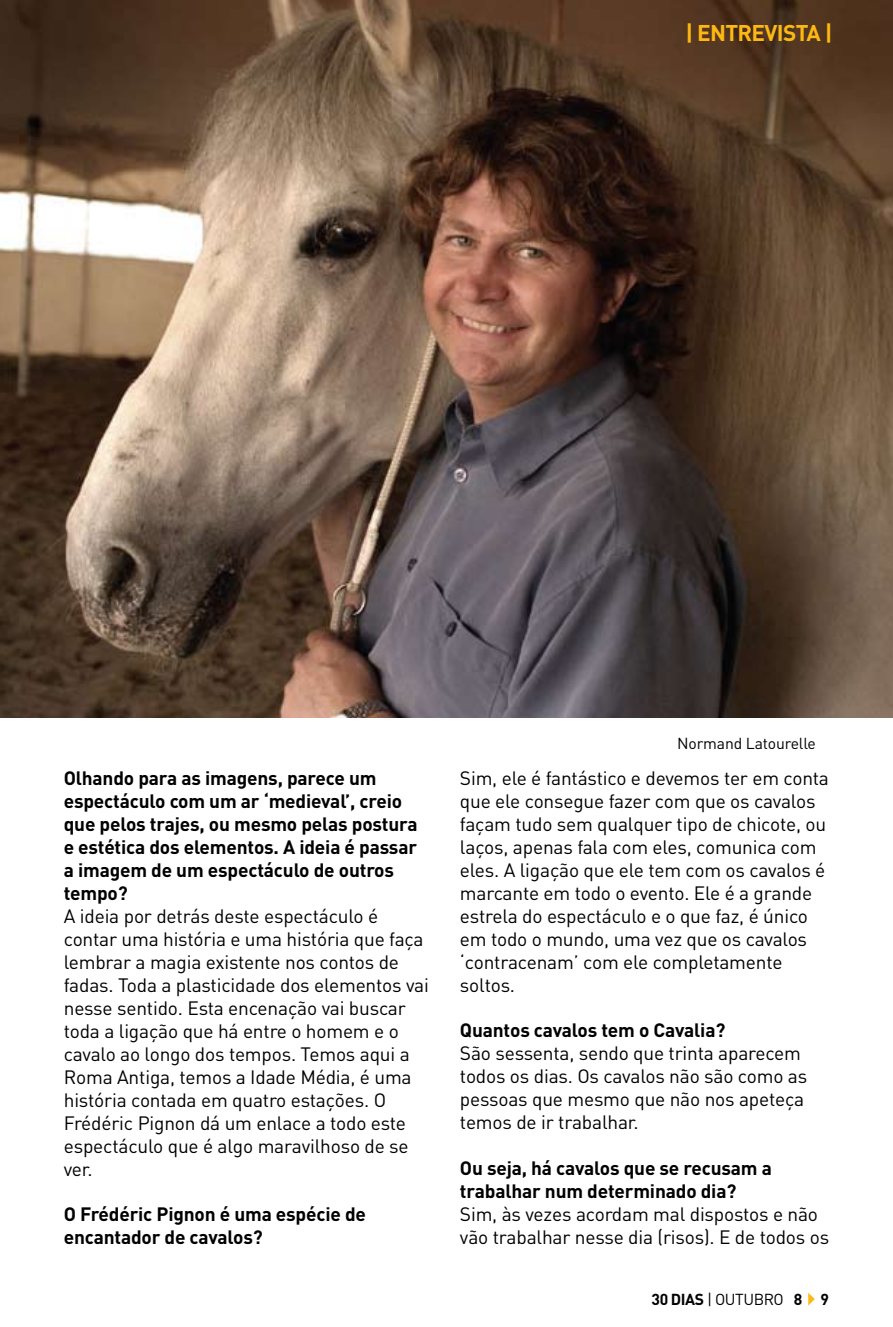
<style>
.page{position:relative;width:893px;height:1327px;background:#fff}
.page>*{position:absolute;margin:0;border:0;box-sizing:border-box;transform-origin:0 0}
.t1{font:700 22.5px "DIN";letter-spacing:-.03em;color:#fdb813}
.t2{font:19.12px/22.9px "DIN";letter-spacing:-.01em;color:#000}
.t3{font:700 19.12px/22.9px "DIN";letter-spacing:-.01em;color:#000}
.t4{font:15.75px "DIN";letter-spacing:-.01em;color:#000}
.t5{font:700 15.75px "DIN";letter-spacing:-.03em;color:#000}
.s1{font-weight:400}
</style>
<div class="page">
<img style="left:0;top:0;width:893px;height:718px">
<svg style="left:808px;top:1293px;width:7px;height:12px"></svg>
<p class="t1" style="left:685px;top:18px;width:149px">| ENTREVISTA |</p>
<p class="t3" style="left:64px;top:766px;width:355px">Olhando para as imagens, parece um espectáculo com um ar ‘medieval’, creio que pelos trajes, ou mesmo pelas postura e estética dos elementos. A ideia é passar a imagem de um espectáculo de outros tempo?</p>
<p class="t2" style="left:64px;top:904px;width:367px">A ideia por detrás deste espectáculo é contar uma história e uma história que faça lembrar a magia existente nos contos de fadas. Toda a plasticidade dos elementos vai nesse sentido. Esta encenação vai buscar toda a ligação que há entre o homem e o cavalo ao longo dos tempos. Temos aqui a Roma Antiga, temos a Idade Média, é uma história contada em quatro estações. O Frédéric Pignon dá um enlace a todo este espectáculo que é algo maravilhoso de se ver.</p>
<p class="t3" style="left:64px;top:1202px;width:304px">O Frédéric Pignon é uma espécie de encantador de cavalos?</p>
<p class="t4" style="left:677px;top:733px;width:140px">Normand Latourelle</p>
<p class="t2" style="left:460px;top:766px;width:370px">Sim, ele é fantástico e devemos ter em conta que ele consegue fazer com que os cavalos façam tudo sem qualquer tipo de chicote, ou laços, apenas fala com eles, comunica com eles. A ligação que ele tem com os cavalos é marcante em todo o evento. Ele é a grande estrela do espectáculo e o que faz, é único em todo o mundo, uma vez que os cavalos ‘contracenam’ com ele completamente soltos.</p>
<p class="t3" style="left:460px;top:1018px;width:267px">Quantos cavalos tem o Cavalia?</p>
<p class="t2" style="left:460px;top:1041px;width:349px">São sessenta, sendo que trinta aparecem todos os dias. Os cavalos não são como as pessoas que mesmo que não nos apeteça temos de ir trabalhar.</p>
<p class="t3" style="left:460px;top:1156px;width:313px">Ou seja, há cavalos que se recusam a trabalhar num determinado dia?</p>
<p class="t2" style="left:460px;top:1202px;width:371px">Sim, às vezes acordam mal dispostos e não vão trabalhar nesse dia (risos). E de todos os</p>
<p class="t5" style="left:652px;top:1288px;width:179px">30 DIAS <span class="s1">| OUTUBRO</span> 8 9</p>
</div>
